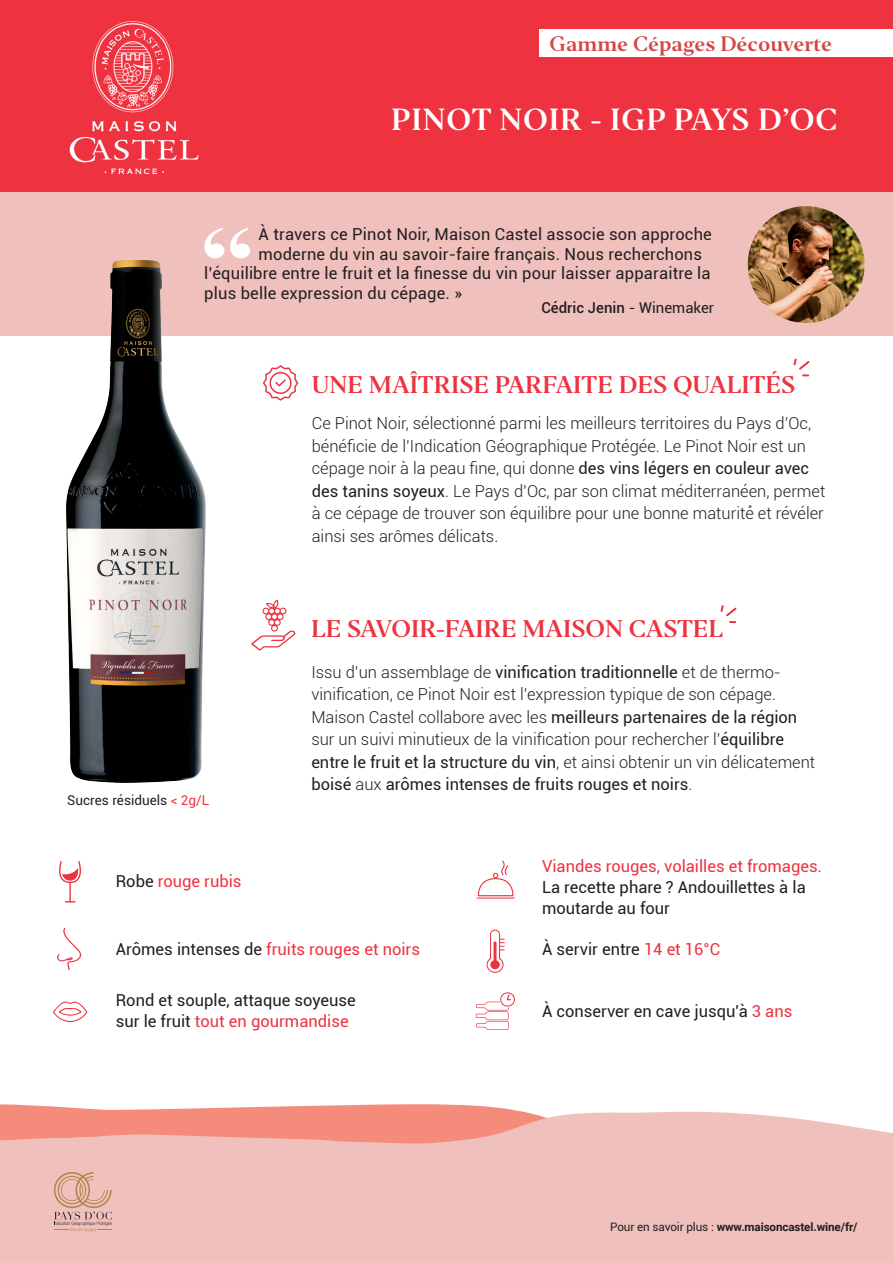
<style>
.page{position:relative;width:893px;height:1263px;background:#fff}
.page>*{position:absolute;margin:0;border:0;box-sizing:border-box;transform-origin:0 0}
.t1{font:700 28.5px "Editor";letter-spacing:.03em;color:#fff}
.t2{font:700 22.5px "Editor";color:#ee323f}
.t3{font:700 19.5px "Editor";color:#d64547}
.t4{font:300 16.5px/22.5px "Roboto";color:#231f20}
.t5{font:16.5px/21px "Roboto";letter-spacing:.01em;color:#231f20}
.t6{font:16.5px "Roboto";color:#ee323f}
.t7{font:500 15px "Roboto";color:#231f20}
.t8{font:13.5px "Roboto";color:#231f20}
.t9{font:700 11.7px "Roboto";letter-spacing:-.01em;color:#231f20}
.s1{font-weight:400}
.s2{color:#ee323f}
.s3{color:#231f20}
</style>
<div class="page">
<div style="left:0;top:0;width:893px;height:192px;background:#ee323f"></div>
<div style="left:0;top:192px;width:893px;height:143px;background:#efc0bc"></div>
<svg style="left:59px;top:861px;width:22px;height:42px"></svg>
<svg style="left:53px;top:1001px;width:34px;height:21px"></svg>
<svg style="left:57px;top:928px;width:24px;height:42px"></svg>
<svg style="left:486px;top:929px;width:19px;height:44px"></svg>
<div style="left:500px;top:992px;width:15px;height:14px;border:1px solid #ee323f;border-radius:50%"></div>
<svg style="left:476px;top:994px;width:35px;height:36px"></svg>
<svg style="left:476px;top:860px;width:39px;height:38px"></svg>
<img style="left:59px;top:260px;width:153px;height:523px">
<svg style="left:204px;top:228px;width:46px;height:31px"></svg>
<svg style="left:263px;top:365px;width:35px;height:36px"></svg>
<img style="left:748px;top:206px;width:117px;height:117px;border-radius:58px">
<svg style="left:251px;top:599px;width:45px;height:52px"></svg>
<svg style="left:720px;top:605px;width:17px;height:18px"></svg>
<svg style="left:793px;top:358px;width:17px;height:18px"></svg>
<img style="left:69px;top:121px;width:130px;height:54px">
<img style="left:92px;top:21px;width:82px;height:92px">
<div style="left:539px;top:30px;width:354px;height:27px;background:#fff"></div>
<svg style="left:0;top:1104px;width:702px;height:8px"></svg>
<svg style="left:0;top:1112px;width:893px;height:151px;background:#efbbb6"></svg>
<svg style="left:53px;top:1172px;width:60px;height:60px;background:#ddb0a3"></svg>
<p class="t3" style="left:550px;top:31px;width:284px">Gamme Cépages Découverte</p>
<h1 class="t1" style="left:391px;top:101px;width:448px">PINOT NOIR - IGP PAYS D’OC</h1>
<p class="t5" style="left:259px;top:223px;width:455px">À travers ce Pinot Noir, Maison Castel associe son approche</p>
<p class="t5" style="left:259px;top:243px;width:445px">moderne du vin au savoir-faire français. Nous recherchons</p>
<p class="t5" style="left:204px;top:262px;width:508px">l’équilibre entre le fruit et la finesse du vin pour laisser apparaitre la</p>
<p class="t5" style="left:204px;top:282px;width:259px">plus belle expression du cépage. »</p>
<p class="t7" style="left:541px;top:297px;width:174px">Cédric Jenin <span class="s1">- Winemaker</span></p>
<h2 class="t2" style="left:312px;top:370px;width:485px">UNE MAÎTRISE PARFAITE DES QUALITÉS</h2>
<p class="t8" style="left:67px;top:790px;width:143px">Sucres résiduels <span class="s2">&lt; 2g/L</span></p>
<p class="t6" style="left:116px;top:869px;width:127px"><span class="s3">Robe</span> rouge rubis</p>
<p class="t4" style="left:312px;top:412px;width:515px">Ce Pinot Noir, sélectionné parmi les meilleurs territoires du Pays d’Oc, bénéficie de l’Indication Géographique Protégée. Le Pinot Noir est un cépage noir à la peau fine, qui donne <span class="s1">des vins légers en couleur avec des tanins soyeux</span>. Le Pays d’Oc, par son climat méditerranéen, permet à ce cépage de trouver son équilibre pour une bonne maturité́et révéler ainsi ses arômes délicats.</p>
<h2 class="t2" style="left:311px;top:614px;width:414px">LE SAVOIR-FAIRE MAISON CASTEL</h2>
<p class="t4" style="left:311px;top:660px;width:505px">Issu d’un assemblage de <span class="s1">vinification traditionnelle</span> et de thermo&shy;vinification, ce Pinot Noir est l’expression typique de son cépage.<br>Maison Castel collabore avec les <span class="s1">meilleurs partenaires de la région </span>sur un suivi minutieux de la vinification pour rechercher l’<span class="s1">équilibre entre le fruit et la structure du vin</span>, et ainsi obtenir un vin délicatement <span class="s1">boisé</span> aux <span class="s1">arômes intenses de fruits rouges et noirs</span>.</p>
<p class="t6" style="left:542px;top:855px;width:282px">Viandes rouges, volailles et fromages.</p>
<p class="t5" style="left:542px;top:876px;width:265px">La recette phare ? Andouillettes à la moutarde au four</p>
<p class="t6" style="left:116px;top:937px;width:306px"><span class="s3">Arômes intenses de</span> fruits rouges et noirs</p>
<p class="t5" style="left:116px;top:989px;width:242px">Rond et souple, attaque soyeuse sur le fruit <span class="s2">tout en gourmandise</span></p>
<p class="t5" style="left:542px;top:938px;width:180px">À servir entre <span class="s2">14 et 16°C</span></p>
<p class="t5" style="left:542px;top:999px;width:252px">À conserver en cave jusqu'à <span class="s2">3 ans</span></p>
<p class="t9" style="left:610px;top:1219px;width:249px"><span class="s1">Pour en savoir plus :</span> www.maisoncastel.wine/fr/</p>
</div>
